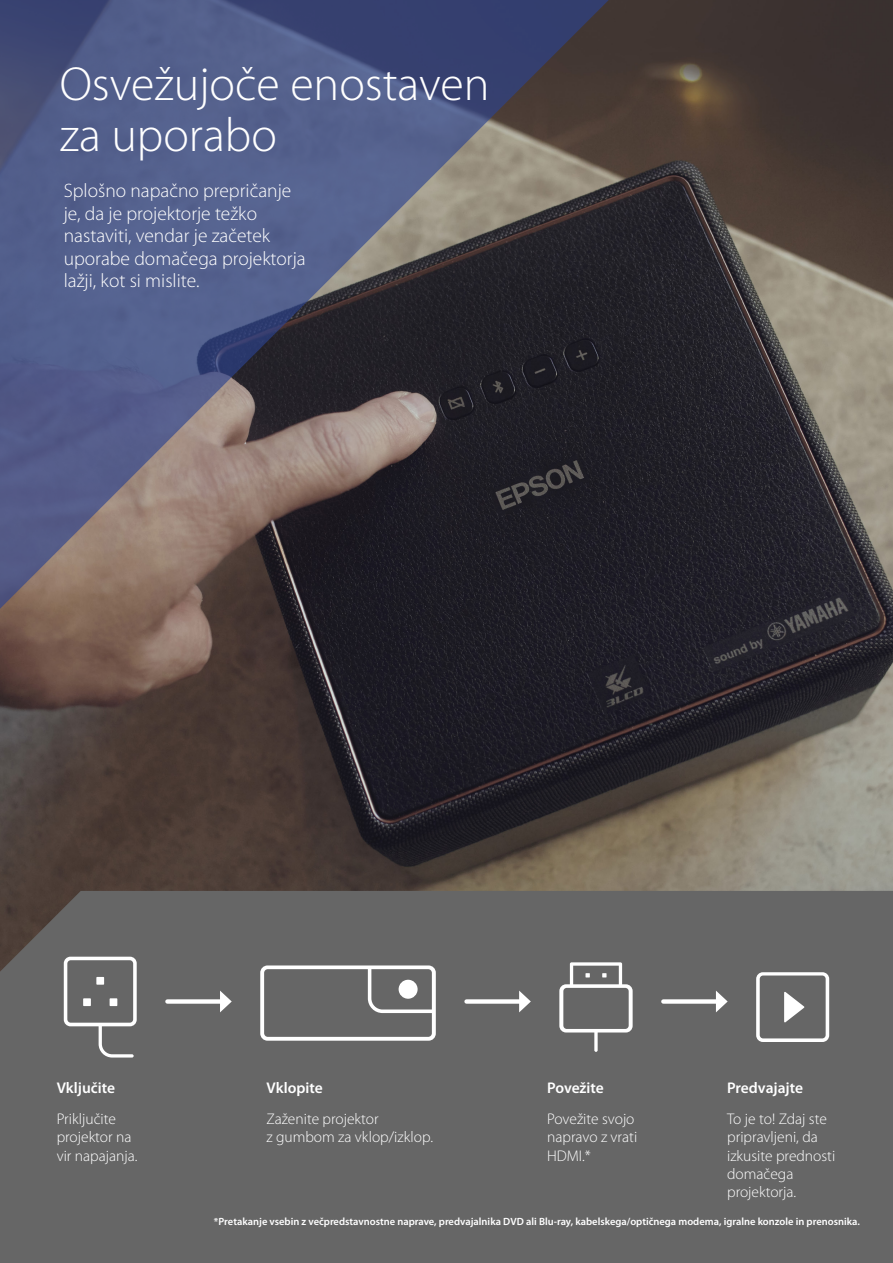
<style>
.page{position:relative;width:893px;height:1263px;background:#fff}
.page>*{position:absolute;margin:0;border:0;box-sizing:border-box;transform-origin:0 0}
.Headline_WO{font:300 48px/51px "Myriad Pro";color:#fff}
.Intro_Copy_WO{font:300 19.5px/22.5px "Myriad Pro";color:#fff}
.Bullet_Points_Light{font:300 15.45px/18.3px "Myriad Pro";color:#fff}
.t1{font:600 15.45px "Myriad Pro";color:#fff}
.Footnotes{font:600 10.5px "Myriad Pro";color:#fff}
</style>
<div class="page">
<img style="left:0;top:0;width:893px;height:891px">
<svg style="left:0;top:0;width:609px;height:609px;background:#4d4f65"></svg>
<div style="left:0;top:891px;width:893px;height:372px;background:#666"></div>
<div style="left:167px;top:999px;width:57px;height:5px;background:#fff"></div>
<svg style="left:220px;top:990px;width:12px;height:22px"></svg>
<div style="left:466px;top:999px;width:57px;height:5px;background:#fff"></div>
<svg style="left:519px;top:990px;width:12px;height:22px"></svg>
<div style="left:663px;top:999px;width:57px;height:5px;background:#fff"></div>
<svg style="left:716px;top:990px;width:12px;height:22px"></svg>
<svg style="left:64px;top:957px;width:73px;height:100px;background:#808080"></svg>
<svg style="left:260px;top:965px;width:176px;height:76px;background:#7f7f7f"></svg>
<div style="left:399px;top:980px;width:19px;height:19px;background:#fff;border-radius:50%"></div>
<svg style="left:559px;top:962px;width:74px;height:90px;background:#818181"></svg>
<svg style="left:756px;top:972px;width:73px;height:70px"></svg>
<p class="Headline_WO" style="left:60px;top:59px;width:431px">Osvežujoče enostaven za uporabo</p>
<p class="Intro_Copy_WO" style="left:64px;top:180px;width:243px">Splošno napačno prepričanje je, da je projektorje težko nastaviti, vendar je začetek uporabe domačega projektorja lažji, kot si mislite.</p>
<p class="t1" style="left:57px;top:1079px;width:60px">Vključite</p>
<p class="Bullet_Points_Light" style="left:57px;top:1110px;width:82px">Priključite projektor na vir napajanja.</p>
<p class="t1" style="left:266px;top:1079px;width:58px">Vklopite</p>
<p class="Bullet_Points_Light" style="left:266px;top:1110px;width:168px">Zaženite projektor<br>z gumbom za vklop/izklop.</p>
<p class="t1" style="left:547px;top:1079px;width:58px">Povežite</p>
<p class="Bullet_Points_Light" style="left:547px;top:1110px;width:92px">Povežite svojo napravo z vrati<br>HDMI.*</p>
<p class="t1" style="left:727px;top:1079px;width:77px">Predvajajte</p>
<p class="Bullet_Points_Light" style="left:727px;top:1110px;width:110px">To je to! Zdaj ste pripravljeni, da izkusite prednosti domačega projektorja.</p>
<p class="Footnotes" style="left:214px;top:1216px;width:648px">*Pretakanje vsebin z večpredstavnostne naprave, predvajalnika DVD ali Blu-ray, kabelskega/optičnega modema, igralne konzole in prenosnika.</p>
</div>
